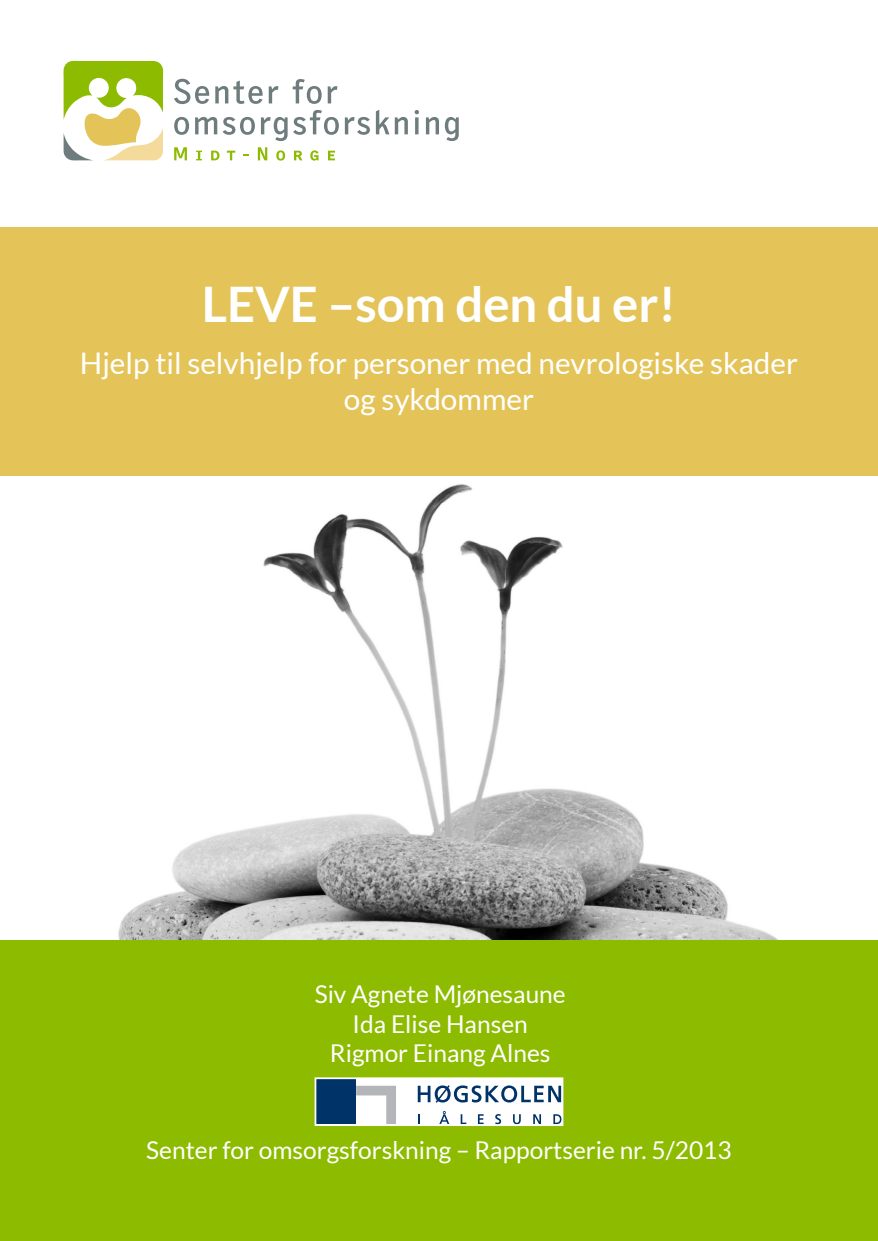
<style>
.page{position:relative;width:878px;height:1241px;background:#fff}
.page>*{position:absolute;margin:0;border:0;box-sizing:border-box;transform-origin:0 0}
.t1{font:700 49px "Lato";color:#fff}
.t2{font:29.75px/35.7px "Lato";color:#fff;text-align:center}
.t3{font:24.5px "Lato";color:#fff}
</style>
<div class="page">
<img style="left:0;top:475px;width:877px;height:464px">
<div style="left:0;top:939px;width:877px;height:301px;background:#8dbb00"></div>
<div style="left:0;top:227px;width:877px;height:248px;background:#e4c458"></div>
<svg style="left:63px;top:61px;width:100px;height:99px"></svg>
<svg style="left:174px;top:147px;width:13px;height:13px"></svg>
<svg style="left:196px;top:151px;width:6px;height:9px"></svg>
<svg style="left:211px;top:151px;width:8px;height:9px"></svg>
<svg style="left:227px;top:151px;width:8px;height:9px"></svg>
<svg style="left:258px;top:147px;width:9px;height:13px"></svg>
<svg style="left:276px;top:150px;width:9px;height:11px"></svg>
<svg style="left:294px;top:151px;width:8px;height:9px"></svg>
<svg style="left:310px;top:150px;width:8px;height:11px"></svg>
<svg style="left:328px;top:151px;width:7px;height:9px"></svg>
<svg style="left:174px;top:117px;width:15px;height:18px"></svg>
<svg style="left:195px;top:117px;width:60px;height:18px"></svg>
<svg style="left:261px;top:117px;width:26px;height:24px"></svg>
<svg style="left:293px;top:110px;width:45px;height:25px"></svg>
<svg style="left:344px;top:110px;width:63px;height:25px"></svg>
<svg style="left:414px;top:110px;width:5px;height:24px"></svg>
<svg style="left:425px;top:117px;width:33px;height:24px"></svg>
<svg style="left:215px;top:81px;width:47px;height:23px"></svg>
<svg style="left:268px;top:86px;width:10px;height:17px"></svg>
<svg style="left:292px;top:79px;width:29px;height:25px"></svg>
<svg style="left:327px;top:86px;width:10px;height:17px"></svg>
<svg style="left:174px;top:79px;width:35px;height:25px"></svg>
<svg style="left:314px;top:1077px;width:250px;height:49px;background:#bac7d2"></svg>
<p class="t1" style="left:201px;top:276px;width:475px">LEVE –som den du er!</p>
<p class="t2" style="left:80px;top:345px;width:719px">Hjelp til selvhjelp for personer med nevrologiske skader og sykdommer</p>
<p class="t3" style="left:314px;top:980px;width:252px">Siv Agnete Mjønesaune</p>
<p class="t3" style="left:352px;top:1009px;width:177px">Ida Elise Hansen</p>
<p class="t3" style="left:330px;top:1039px;width:222px">Rigmor Einang Alnes</p>
<p class="t3" style="left:146px;top:1136px;width:586px">Senter for omsorgsforskning – Rapportserie nr. 5/2013</p>
</div>
